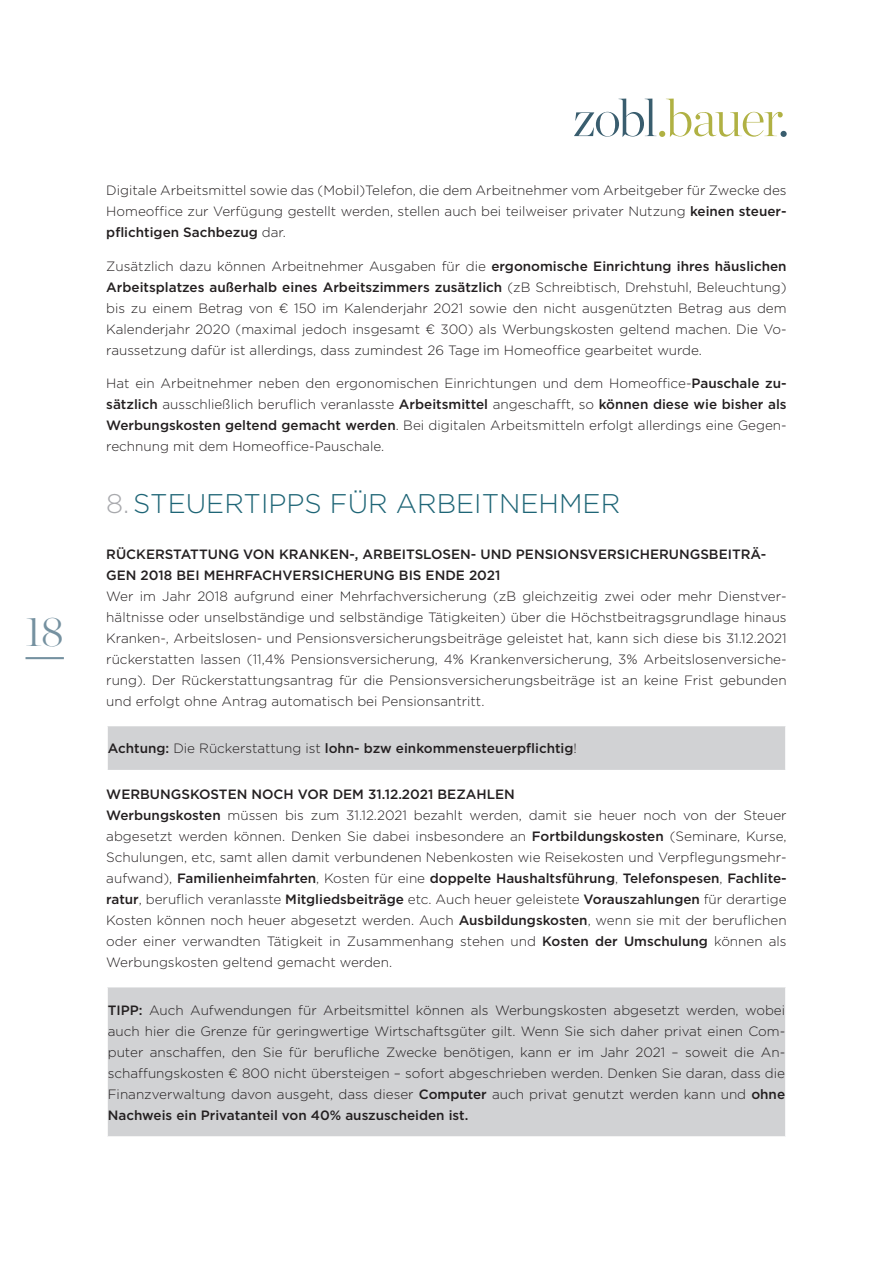
<style>
.page{position:relative;width:893px;height:1263px;background:#fff}
.page>*{position:absolute;margin:0;border:0;box-sizing:border-box;transform-origin:0 0}
.t1{font:200 42px "Chronicle Display";color:#7591a0}
.t2{font:300 27px "Gotham";color:#1e6576}
.Copy_Abstand_7{font:300 13.5px/21px "Gotham";color:#231f20;text-align:justify}
.Copy{font:300 13.5px/21px "Gotham";color:#231f20;text-align:justify}
.Zwischenheadline{font:500 13.5px/21px "Gotham";color:#231f20}
.Copy_Abstand_7-2{font:500 13.5px "Gotham";color:#231f20}
.s1{font-weight:500}
.s2{color:#a8a9ad}
.s3{font-weight:300}
</style>
<div class="page">
<svg style="left:574px;top:99px;width:209px;height:38px"></svg>
<div style="left:780px;top:131px;width:7px;height:6px;background:#395d6e;border-radius:50%"></div>
<hr style="left:26px;top:657px;width:38px;height:2px;background:#7591a0">
<div style="left:107px;top:725px;width:679px;height:46px;background:#d1d2d4"></div>
<hr style="left:106px;top:725px;width:681px;height:1px;background:#fff">
<hr style="left:106px;top:726px;width:2px;height:44px;background:#fff">
<hr style="left:785px;top:726px;width:2px;height:44px;background:#fff">
<hr style="left:106px;top:770px;width:681px;height:1px;background:#fff">
<div style="left:107px;top:987px;width:679px;height:150px;background:#d1d2d4"></div>
<hr style="left:106px;top:987px;width:2px;height:149px;background:#fff">
<hr style="left:785px;top:987px;width:2px;height:149px;background:#fff">
<hr style="left:106px;top:1136px;width:681px;height:2px;background:#fff">
<h1 class="t1" style="left:26px;top:600px;width:40px">18</h1>
<p class="Copy_Abstand_7" style="left:106px;top:179px;width:682px">Digitale Arbeitsmittel sowie das (Mobil)Telefon, die dem Arbeitnehmer vom Arbeitgeber für Zwecke des Homeoffice zur Verfügung gestellt werden, stellen auch bei teilweiser privater Nutzung <span class="s1">keinen steuer&shy;pflichtigen Sachbezug</span> dar.</p>
<p class="Copy_Abstand_7" style="left:106px;top:255px;width:682px">Zusätzlich dazu können Arbeitnehmer Ausgaben für die <span class="s1">ergonomische Einrichtung ihres häuslichen Arbeitsplatzes außerhalb eines Arbeitszimmers zusätzlich</span> (zB Schreibtisch, Drehstuhl, Beleuchtung) bis zu einem Betrag von € 150 im Kalenderjahr 2021 sowie den nicht ausgenützten Betrag aus dem Kalenderjahr 2020 (maximal jedoch insgesamt € 300) als Werbungskosten geltend machen. Die Vo&shy;raussetzung dafür ist allerdings, dass zumindest 26 Tage im Homeoffice gearbeitet wurde.</p>
<p class="Copy" style="left:106px;top:373px;width:682px">Hat ein Arbeitnehmer neben den ergonomischen Einrichtungen und dem Homeoffice-<span class="s1">Pauschale zu&shy;sätzlich</span> ausschließlich beruflich veranlasste <span class="s1">Arbeitsmittel</span> angeschafft, so <span class="s1">können diese wie bisher als Werbungskosten geltend gemacht werden</span>. Bei digitalen Arbeitsmitteln erfolgt allerdings eine Gegen&shy;rechnung mit dem Homeoffice-Pauschale.</p>
<p class="t2" style="left:106px;top:486px;width:515px"><span class="s2">8.</span>STEUERTIPPS FÜR ARBEITNEHMER</p>
<p class="Zwischenheadline" style="left:106px;top:544px;width:661px">RÜCKERSTATTUNG VON KRANKEN-, ARBEITSLOSEN- UND PENSIONSVERSICHERUNGSBEITRÄ-<br>GEN 2018 BEI MEHRFACHVERSICHERUNG BIS ENDE 2021</p>
<p class="Copy_Abstand_7" style="left:106px;top:585px;width:682px">Wer im Jahr 2018 aufgrund einer Mehrfachversicherung (zB gleichzeitig zwei oder mehr Dienstver&shy;hältnisse oder unselbständige und selbständige Tätigkeiten) über die Höchstbeitragsgrundlage hinaus Kranken-, Arbeitslosen- und Pensionsversicherungsbeiträge geleistet hat, kann sich diese bis 31.12.2021 rückerstatten lassen (11,4% Pensionsversicherung, 4% Krankenversicherung, 3% Arbeitslosenversiche&shy;rung). Der Rückerstattungsantrag für die Pensionsversicherungsbeiträge ist an keine Frist gebunden und erfolgt ohne Antrag automatisch bei Pensionsantritt.</p>
<p class="Copy_Abstand_7-2" style="left:108px;top:740px;width:471px">Achtung: <span class="s3">Die Rückerstattung ist</span> lohn- bzw einkommensteuerpflichtig<span class="s3">!</span></p>
<p class="Zwischenheadline" style="left:106px;top:784px;width:410px">WERBUNGSKOSTEN NOCH VOR DEM 31.12.2021 BEZAHLEN</p>
<p class="Copy_Abstand_7" style="left:106px;top:804px;width:682px"><span class="s1">Werbungskosten</span> müssen bis zum 31.12.2021 bezahlt werden, damit sie heuer noch von der Steuer abgesetzt werden können. Denken Sie dabei insbesondere an <span class="s1">Fortbildungskosten</span> (Seminare, Kurse, Schulungen, etc, samt allen damit verbundenen Nebenkosten wie Reisekosten und Verpflegungsmehr&shy;aufwand), <span class="s1">Familienheimfahrten</span>, Kosten für eine <span class="s1">doppelte Haushaltsführung</span>, <span class="s1">Telefonspesen</span>, <span class="s1">Fachlite&shy;ratur</span>, beruflich veranlasste <span class="s1">Mitgliedsbeiträge</span> etc. Auch heuer geleistete <span class="s1">Vorauszahlungen</span> für derartige Kosten können noch heuer abgesetzt werden. Auch <span class="s1">Ausbildungskosten</span>, wenn sie mit der beruflichen oder einer verwandten Tätigkeit in Zusammenhang stehen und <span class="s1">Kosten der Umschulung</span> können als Werbungskosten geltend gemacht werden.</p>
<p class="Copy_Abstand_7" style="left:108px;top:999px;width:679px"><span class="s1">TIPP:</span> Auch Aufwendungen für Arbeitsmittel können als Werbungskosten abgesetzt werden, wobei auch hier die Grenze für geringwertige Wirtschaftsgüter gilt. Wenn Sie sich daher privat einen Com&shy;puter anschaffen, den Sie für berufliche Zwecke benötigen, kann er im Jahr 2021 – soweit die An&shy;schaffungskosten € 800 nicht übersteigen – sofort abgeschrieben werden. Denken Sie daran, dass die Finanzverwaltung davon ausgeht, dass dieser <span class="s1">Computer</span> auch privat genutzt werden kann und <span class="s1">ohne Nachweis ein Privatanteil von 40% auszuscheiden ist.</span></p>
</div>
